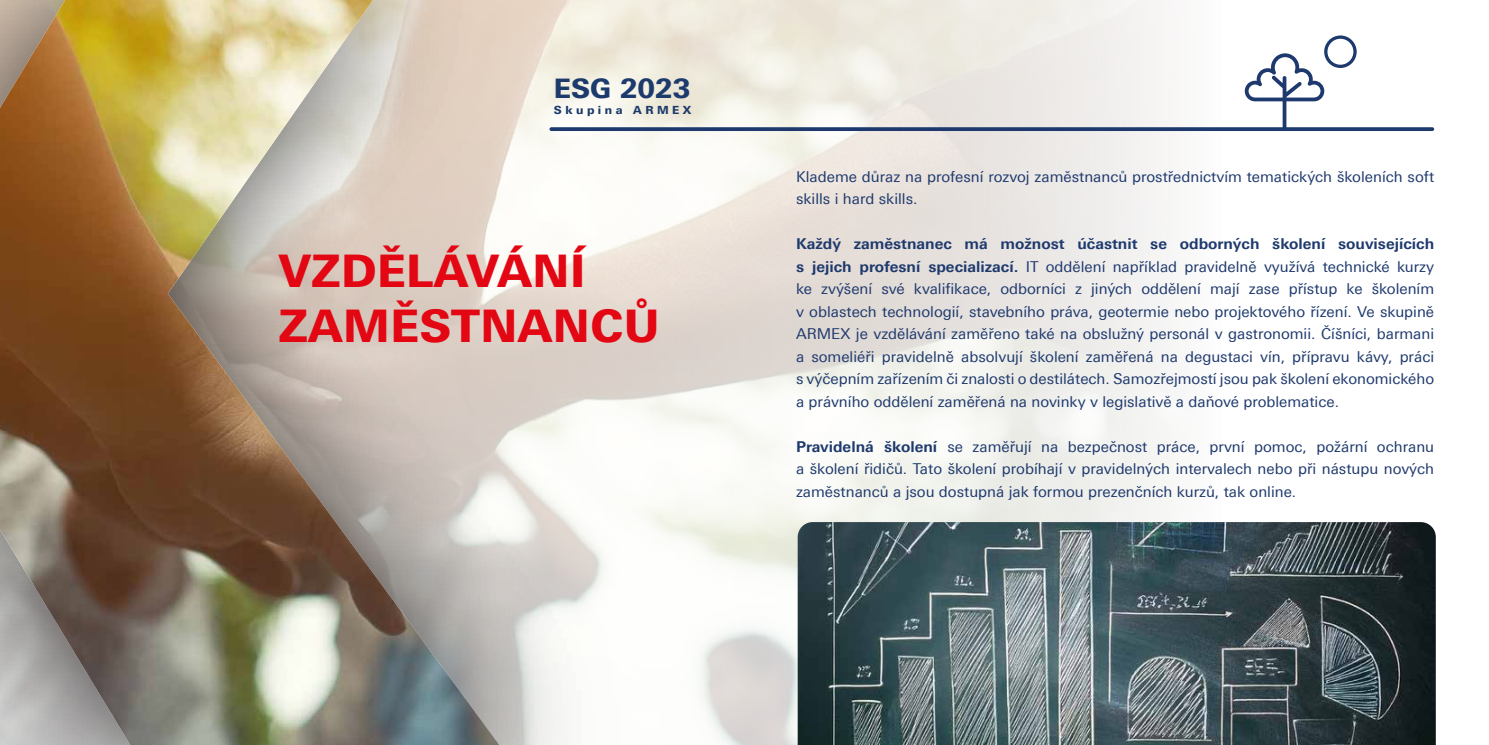
<style>
.page{position:relative;width:1489px;height:745px;background:#fff}
.page>*{position:absolute;margin:0;border:0;box-sizing:border-box;transform-origin:0 0}
.t1{font:800 45px/54px "Univers Next Pro";letter-spacing:.01em;color:#e30613}
.t2{font:800 26.88px "Univers Next Pro";color:#1c3a6c}
.t3{font:15px/22.5px "Univers Next Pro";color:#1e396d;text-align:justify}
.t4{font:800 11.25px "Univers Next Pro";letter-spacing:.31em;color:#1c3a6c}
.s1{font-weight:700}
</style>
<div class="page">
<div style="left:0;top:0;width:621px;height:744px;background:#000;opacity:.75"></div>
<img style="left:0;top:0;width:499px;height:744px">
<svg style="left:549px;top:53px;width:884px;height:78px"></svg>
<svg style="left:1323px;top:35px;width:33px;height:33px"></svg>
<img style="left:797px;top:521px;width:638px;height:223px">
<h2 class="t2" style="left:554px;top:72px;width:138px">ESG 2023</h2>
<p class="t4" style="left:554px;top:103px;width:139px">Skupina ARMEX</p>
<h1 class="t1" style="left:279px;top:243px;width:382px">VZDĚLÁVÁNÍ<br>ZAMĚSTNANCŮ</h1>
<p class="t3" style="left:796px;top:165px;width:639px">Klademe důraz na profesní rozvoj zaměstnanců prostřednictvím tematických školeních soft skills i hard skills.</p>
<p class="t3" style="left:796px;top:232px;width:639px"><span class="s1">Každý zaměstnanec má možnost účastnit se odborných školení souvisejících s jejich profesní specializací.</span> IT oddělení například pravidelně využívá technické kurzy ke zvýšení své kvalifikace, odborníci z jiných oddělení mají zase přístup ke školením v oblastech technologií, stavebního práva, geotermie nebo projektového řízení. Ve skupině ARMEX je vzdělávání zaměřeno také na obslužný personál v gastronomii. Číšníci, barmani a someliéři pravidelně absolvují školení zaměřená na degustaci vín, přípravu kávy, práci s výčepním zařízením či znalosti o destilátech. Samozřejmostí jsou pak školení ekonomického a právního oddělení zaměřená na novinky v legislativě a daňové problematice.</p>
<p class="t3" style="left:796px;top:435px;width:639px"><span class="s1">Pravidelná školení</span> se zaměřují na bezpečnost práce, první pomoc, požární ochranu a školení řidičů. Tato školení probíhají v pravidelných intervalech nebo při nástupu nových zaměstnanců a jsou dostupná jak formou prezenčních kurzů, tak online.</p>
</div>
